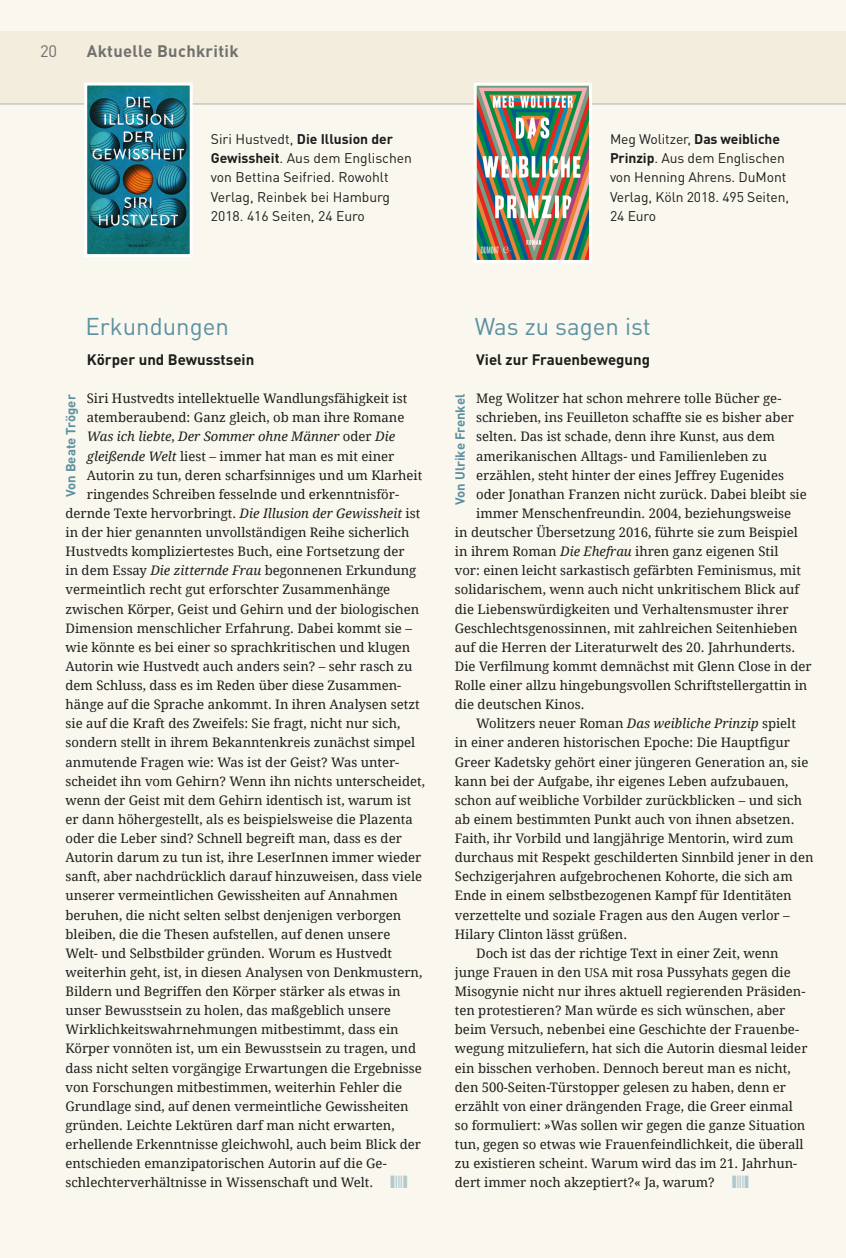
<style>
.page{position:relative;width:846px;height:1258px;background:#fff}
.page>*{position:absolute;margin:0;border:0;box-sizing:border-box;transform-origin:0 0}
.t1{font:24px "DINOT";color:#5b91a0}
.t2{font:700 16.5px "DINOT";letter-spacing:.02em;color:#70706f}
.t3{font:16.5px "DINOT";color:#70706f}
.t4{font:700 15px "DINOT";color:#1d1d1b}
.t5{font:13.8px/19px "DINOT";letter-spacing:-.005em;color:#1d1d1b}
.t6{font:13.2px/19px "Droid Serif 2";color:#1d1d1b}
.t7{font:13.2px "Droid Serif";color:#1d1d1b}
.t8{font:13.2px "Droid Serif Italic 2";color:#1d1d1b}
.t9{font:700 13.2px "DINOT";color:#5b91a0}
.s1{font-weight:700}
.s2{font-family:"Droid Serif 2"}
.s3{font-family:"Droid Serif Italic 2"}
.s4{font-size:12px}
</style>
<div class="page">
<div style="left:0;top:0;width:845px;height:1258px;background:#faf7ef"></div>
<div style="left:0;top:32px;width:845px;height:72px;background:#f3edde"></div>
<hr style="left:0;top:104px;width:845px;height:1px;background:#b2b2b2">
<img style="left:88px;top:87px;width:101px;height:166px">
<div style="left:84px;top:83px;width:109px;height:174px;border:3px solid #fff"></div>
<img style="left:477px;top:87px;width:111px;height:172px">
<div style="left:473px;top:83px;width:119px;height:180px;border:3px solid #fff"></div>
<p class="t3" style="left:40px;top:40px;width:19px">20</p>
<p class="t2" style="left:87px;top:40px;width:153px">Aktuelle Buchkritik</p>
<p class="t5" style="left:211px;top:129px;width:202px">Siri Hustvedt, <span class="s1">Die Illusion der<br>Gewissheit</span>. Aus dem Englischen von Bettina Seifried. Rowohlt<br>Verlag, Reinbek bei Hamburg<br>2018. 416 Seiten, 24 Euro</p>
<p class="t5" style="left:610px;top:129px;width:180px">Meg Wolitzer, <span class="s1">Das weibliche<br>Prinzip</span>. Aus dem Englischen von Henning Ahrens. DuMont<br>Verlag, Köln 2018. 495 Seiten,<br>24 Euro</p>
<h1 class="t1" style="left:85px;top:310px;width:145px">Erkundungen</h1>
<h1 class="t1" style="left:474px;top:310px;width:177px">Was zu sagen ist</h1>
<p class="t4" style="left:87px;top:349px;width:169px">Körper und Bewusstsein</p>
<p class="t6" style="left:87px;top:389px;width:322px">Siri Hustvedts intellektuelle Wandlungsfähigkeit ist atemberaubend: Ganz gleich, ob man ihre Romane</p>
<p class="t8" style="left:87px;top:428px;width:310px">Was ich liebte<span class="s2">,</span> Der Sommer ohne Männer <span class="s2">oder</span> Die</p>
<p class="t7" style="left:87px;top:448px;width:309px"><span class="s3">gleißende Welt</span> liest – immer hat man es mit einer</p>
<p class="t6" style="left:87px;top:465px;width:337px">Autorin zu tun, deren scharfsinniges und um Klarheit</p>
<p class="t6" style="left:87px;top:485px;width:314px">ringendes Schreiben fesselnde und erkenntnisför-</p>
<p class="t6" style="left:66px;top:504px;width:356px">dernde Texte hervorbringt. <span class="s3">Die Illusion der Gewissheit</span> ist</p>
<p class="t6" style="left:66px;top:523px;width:345px">in der hier genannten unvollständigen Reihe sicherlich</p>
<p class="t6" style="left:66px;top:542px;width:340px">Hustvedts kompliziertestes Buch, eine Fortsetzung der</p>
<p class="t6" style="left:66px;top:561px;width:352px">in dem Essay <span class="s3">Die zitternde Frau</span> begonnenen Erkundung</p>
<p class="t6" style="left:66px;top:580px;width:326px">vermeintlich recht gut erforschter Zusammenhänge</p>
<p class="t6" style="left:66px;top:599px;width:355px">zwischen Körper, Geist und Gehirn und der biologischen</p>
<p class="t7" style="left:66px;top:620px;width:348px">Dimension menschlicher Erfahrung. Dabei kommt sie –</p>
<p class="t6" style="left:66px;top:638px;width:346px">wie könnte es bei einer so sprachkritischen und klugen</p>
<p class="t7" style="left:66px;top:658px;width:348px">Autorin wie Hustvedt auch anders sein? – sehr rasch zu</p>
<p class="t6" style="left:66px;top:676px;width:361px">dem Schluss, dass es im Reden über diese Zusammen&shy;hänge auf die Sprache ankommt. In ihren Analysen setzt sie auf die Kraft des Zweifels: Sie fragt, nicht nur sich, sondern stellt in ihrem Bekanntenkreis zunächst simpel anmutende Fragen wie: Was ist der Geist? Was unter&shy;scheidet ihn vom Gehirn? Wenn ihn nichts unterscheidet, wenn der Geist mit dem Gehirn identisch ist, warum ist er dann höhergestellt, als es beispielsweise die Plazenta oder die Leber sind? Schnell begreift man, dass es der Autorin darum zu tun ist, ihre LeserInnen immer wieder sanft, aber nachdrücklich darauf hinzuweisen, dass viele unserer vermeintlichen Gewissheiten auf Annahmen beruhen, die nicht selten selbst denjenigen verborgen bleiben, die die Thesen aufstellen, auf denen unsere Welt- und Selbstbilder gründen. Worum es Hustvedt weiterhin geht, ist, in diesen Analysen von Denkmustern, Bildern und Begriffen den Körper stärker als etwas in unser Bewusstsein zu holen, das maßgeblich unsere Wirklichkeitswahrnehmungen mitbestimmt, dass ein Körper vonnöten ist, um ein Bewusstsein zu tragen, und dass nicht selten vorgängige Erwartungen die Ergebnisse von Forschungen mitbestimmen, weiterhin Fehler die Grundlage sind, auf denen vermeintliche Gewissheiten gründen. Leichte Lektüren darf man nicht erwarten, erhellende Erkenntnisse gleichwohl, auch beim Blick der entschieden emanzipatorischen Autorin auf die Ge&shy;schlechterverhältnisse in Wissenschaft und Welt.</p>
<p class="t4" style="left:476px;top:349px;width:175px">Viel zur Frauenbewegung</p>
<p class="t6" style="left:476px;top:389px;width:307px">Meg Wolitzer hat schon mehrere tolle Bücher ge-</p>
<p class="t6" style="left:476px;top:408px;width:319px">schrieben, ins Feuilleton schaffte sie es bisher aber</p>
<p class="t6" style="left:476px;top:427px;width:300px">selten. Das ist schade, denn ihre Kunst, aus dem</p>
<p class="t6" style="left:476px;top:446px;width:292px">amerikanischen Alltags- und Familienleben zu</p>
<p class="t6" style="left:476px;top:465px;width:309px">erzählen, steht hinter der eines Jeffrey Eugenides</p>
<p class="t6" style="left:476px;top:485px;width:332px">oder Jonathan Franzen nicht zurück. Dabei bleibt sie</p>
<p class="t6" style="left:476px;top:504px;width:316px">immer Menschenfreundin. 2004, beziehungsweise</p>
<p class="t6" style="left:455px;top:523px;width:344px">in deutscher Übersetzung 2016, führte sie zum Beispiel</p>
<p class="t6" style="left:455px;top:542px;width:325px">in ihrem Roman <span class="s3">Die Ehefrau</span> ihren ganz eigenen Stil</p>
<p class="t6" style="left:455px;top:561px;width:347px">vor: einen leicht sarkastisch gefärbten Feminismus, mit</p>
<p class="t6" style="left:455px;top:580px;width:346px">solidarischem, wenn auch nicht unkritischem Blick auf</p>
<p class="t6" style="left:455px;top:599px;width:335px">die Liebenswürdigkeiten und Verhaltensmuster ihrer</p>
<p class="t6" style="left:455px;top:618px;width:344px">Geschlechtsgenossinnen, mit zahlreichen Seitenhieben</p>
<p class="t6" style="left:455px;top:638px;width:342px">auf die Herren der Literaturwelt des 20. Jahrhunderts.</p>
<p class="t7" style="left:455px;top:658px;width:358px">Die Verfilmung kommt demnächst mit Glenn Close in der</p>
<p class="t6" style="left:455px;top:676px;width:354px">Rolle einer allzu hingebungsvollen Schriftstellergattin in die deutschen Kinos.</p>
<p class="t6" style="left:476px;top:714px;width:321px">Wolitzers neuer Roman <span class="s3">Das weibliche Prinzip</span> spielt</p>
<p class="t7" style="left:455px;top:734px;width:336px">in einer anderen historischen Epoche: Die Hauptfigur</p>
<p class="t6" style="left:455px;top:752px;width:355px">Greer Kadetsky gehört einer jüngeren Generation an, sie kann bei der Aufgabe, ihr eigenes Leben aufzubauen,</p>
<p class="t7" style="left:455px;top:792px;width:348px">schon auf weibliche Vorbilder zurückblicken – und sich</p>
<p class="t6" style="left:455px;top:810px;width:360px">ab einem bestimmten Punkt auch von ihnen absetzen.<br>Faith, ihr Vorbild und langjährige Mentorin, wird zum durchaus mit Respekt geschilderten Sinnbild jener in den Sechzigerjahren aufgebrochenen Kohorte, die sich am Ende in einem selbstbezogenen Kampf für Identitäten</p>
<p class="t7" style="left:455px;top:906px;width:336px">verzettelte und soziale Fragen aus den Augen verlor –</p>
<p class="t6" style="left:455px;top:924px;width:174px">Hilary Clinton lässt grüßen.</p>
<p class="t6" style="left:476px;top:944px;width:304px">Doch ist das der richtige Text in einer Zeit, wenn</p>
<p class="t6" style="left:455px;top:963px;width:337px">junge Frauen in den <span class="s4">USA</span> mit rosa Pussyhats gegen die</p>
<p class="t6" style="left:455px;top:982px;width:352px">Misogynie nicht nur ihres aktuell regierenden Präsiden-</p>
<p class="t6" style="left:455px;top:1001px;width:332px">ten protestieren? Man würde es sich wünschen, aber</p>
<p class="t6" style="left:455px;top:1020px;width:346px">beim Versuch, nebenbei eine Geschichte der Frauenbe-</p>
<p class="t6" style="left:455px;top:1039px;width:354px">wegung mitzuliefern, hat sich die Autorin diesmal leider</p>
<p class="t6" style="left:455px;top:1058px;width:337px">ein bisschen verhoben. Dennoch bereut man es nicht,</p>
<p class="t6" style="left:455px;top:1077px;width:332px">den 500-Seiten-Türstopper gelesen zu haben, denn er</p>
<p class="t6" style="left:455px;top:1097px;width:339px">erzählt von einer drängenden Frage, die Greer einmal</p>
<p class="t6" style="left:455px;top:1116px;width:352px">so formuliert: »Was sollen wir gegen die ganze Situation</p>
<p class="t6" style="left:455px;top:1135px;width:350px">tun, gegen so etwas wie Frauenfeindlichkeit, die überall</p>
<p class="t6" style="left:455px;top:1154px;width:344px">zu existieren scheint. Warum wird das im 21. Jahrhun-</p>
<p class="t6" style="left:455px;top:1173px;width:261px">dert immer noch akzeptiert?« Ja, warum?</p>
<p class="t9" style="left:62px;top:497px;width:104px;rotate:-90deg">Von Beate Tröger</p>
<p class="t9" style="left:451px;top:505px;width:113px;rotate:-90deg">Von Ulrike Frenkel</p>
</div>
